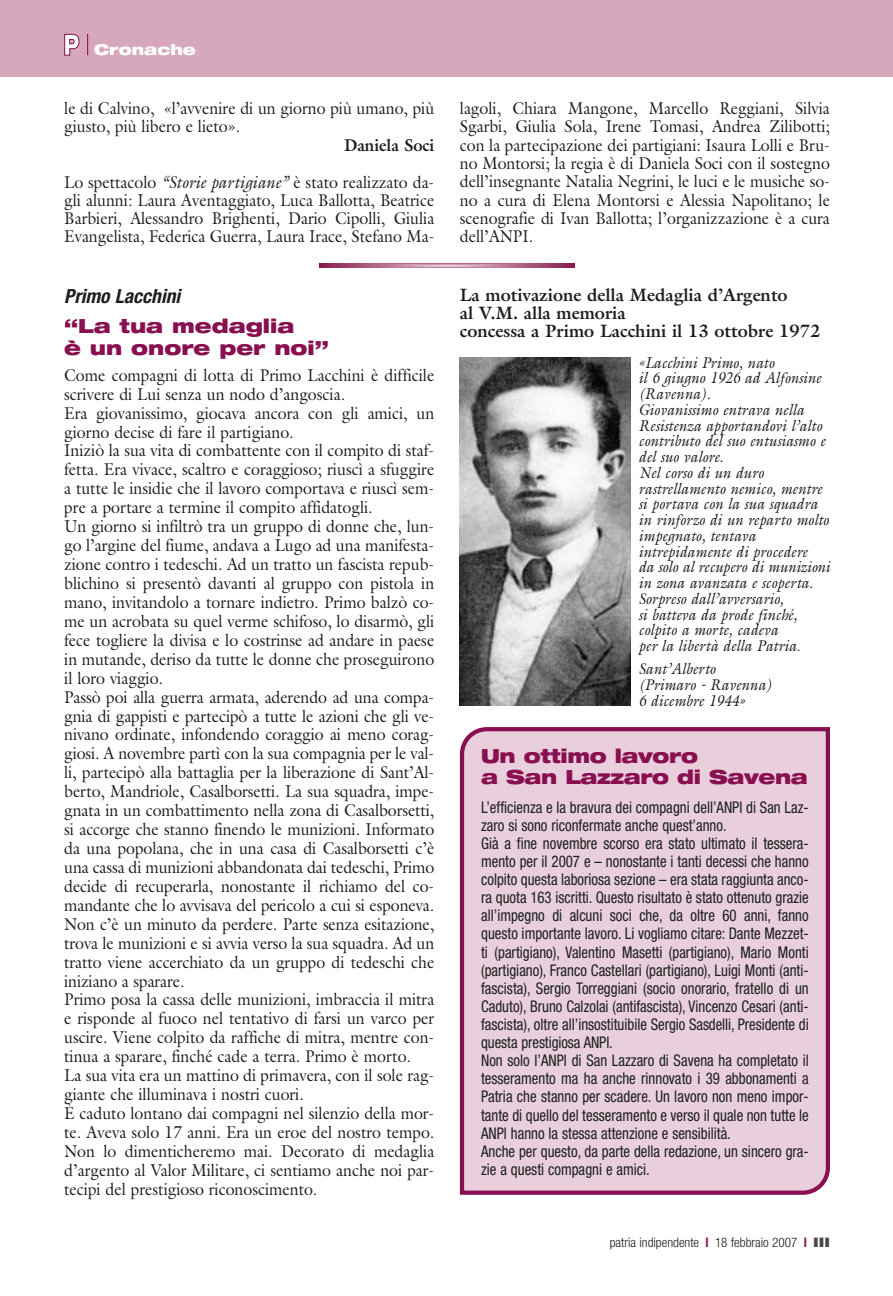
<style>
.page{position:relative;width:893px;height:1296px;background:#fff}
.page>*{position:absolute;margin:0;border:0;box-sizing:border-box;transform-origin:0 0}
.t1{font:900 expanded 19.5px/21.1px "Helvetica Neue";letter-spacing:-.02em;color:#880f50}
.t2{font:900 expanded 19.5px/21.9px "Helvetica Neue";color:#880f50}
.t3{font:italic 700 condensed 19.5px "Helvetica Neue";color:#1c1f20}
.t4{font:700 18px/18px "Galliard";color:#1c1f20;scale:.96 1}
.t5{font:17.25px/18.9px "Galliard";color:#1c1f20;scale:.92 1}
.t6{font:condensed 16.2px/18.1px "Helvetica Neue";color:#1c1f20;scale:.92 1}
.t7{font:italic 15.75px/15.8px "Galliard";color:#1c1f20;scale:.92 1}
.t8{font:900 expanded 15px "Helvetica Neue";color:#fff}
.t9{font:300 condensed 13.2px "Helvetica Neue";color:#1c1f20}
.s1{font-weight:700}
.s2{font-style:italic}
.s3{font-weight:700;color:#880f50}
.s4{font-weight:900;font-stretch:expanded;color:#47494a}
</style>
<div class="page">
<div style="left:0;top:0;width:892px;height:77px;background:#d7a7bc"></div>
<svg style="left:87px;top:34px;width:1px;height:21px"></svg>
<svg style="left:64px;top:34px;width:16px;height:22px"></svg>
<hr style="left:319px;top:264px;width:255px;height:4px;background:#8a1251">
<hr style="left:320px;top:264px;width:254px;height:4px;background:#8a1652">
<hr style="left:322px;top:264px;width:249px;height:4px;background:#8b1c54">
<hr style="left:325px;top:264px;width:244px;height:4px;background:#8c2055">
<hr style="left:327px;top:264px;width:240px;height:4px;background:#8d2458">
<hr style="left:329px;top:264px;width:236px;height:4px;background:#8e2858">
<hr style="left:331px;top:264px;width:232px;height:4px;background:#8f2c5a">
<hr style="left:334px;top:264px;width:226px;height:4px;background:#932f5d">
<hr style="left:336px;top:264px;width:221px;height:4px;background:#94335e">
<hr style="left:340px;top:264px;width:214px;height:4px;background:#943861">
<hr style="left:342px;top:264px;width:209px;height:4px;background:#963d64">
<hr style="left:345px;top:264px;width:204px;height:4px;background:#9a4067">
<hr style="left:348px;top:264px;width:198px;height:4px;background:#9b446a">
<hr style="left:351px;top:264px;width:192px;height:4px;background:#9e486d">
<hr style="left:354px;top:264px;width:186px;height:4px;background:#9f4c6f">
<hr style="left:357px;top:264px;width:180px;height:4px;background:#a15072">
<hr style="left:360px;top:264px;width:174px;height:4px;background:#a35475">
<hr style="left:363px;top:264px;width:168px;height:4px;background:#a75879">
<hr style="left:366px;top:264px;width:161px;height:4px;background:#a85d7c">
<hr style="left:370px;top:264px;width:154px;height:4px;background:#ad6180">
<hr style="left:373px;top:264px;width:148px;height:4px;background:#af6583">
<hr style="left:376px;top:264px;width:141px;height:4px;background:#b26987">
<hr style="left:380px;top:264px;width:134px;height:4px;background:#b66d8b">
<hr style="left:383px;top:264px;width:128px;height:4px;background:#b9728f">
<hr style="left:384px;top:264px;width:125px;height:4px;background:#c0819b">
<hr style="left:385px;top:264px;width:124px;height:3px;background:#b97490">
<hr style="left:387px;top:264px;width:120px;height:3px;background:#ba7893">
<hr style="left:390px;top:264px;width:114px;height:3px;background:#be7c97">
<hr style="left:392px;top:264px;width:110px;height:3px;background:#c0809b">
<hr style="left:396px;top:264px;width:102px;height:3px;background:#c2859f">
<hr style="left:399px;top:264px;width:95px;height:3px;background:#c58aa3">
<hr style="left:402px;top:264px;width:90px;height:3px;background:#c78fa7">
<hr style="left:405px;top:265px;width:84px;height:2px;background:#cb92aa">
<hr style="left:407px;top:265px;width:80px;height:2px;background:#cd96ad">
<hr style="left:410px;top:265px;width:74px;height:2px;background:#ce9ab0">
<hr style="left:412px;top:265px;width:70px;height:2px;background:#d09eb3">
<hr style="left:415px;top:265px;width:64px;height:2px;background:#d2a3b8">
<hr style="left:417px;top:265px;width:59px;height:2px;background:#d4a7bb">
<hr style="left:420px;top:265px;width:54px;height:2px;background:#d8aabf">
<hr style="left:422px;top:265px;width:49px;height:1px;background:#dcafc2">
<hr style="left:425px;top:265px;width:44px;height:1px;background:#deb4c5">
<hr style="left:428px;top:265px;width:38px;height:1px;background:#deb9c9">
<hr style="left:430px;top:265px;width:34px;height:1px;background:#e2becd">
<svg style="left:432px;top:265px;width:29px;height:2px"></svg>
<img style="left:460px;top:357px;width:170px;height:349px">
<div style="left:460px;top:727px;width:370px;height:468px;background:#e9cfdc"></div>
<p class="t8" style="left:94px;top:44px;width:103px">Cronache</p>
<p class="t5" style="left:64px;top:100px;width:404px">le di Calvino, «l’avvenire di un giorno più umano, più giusto, più libero e lieto».</p>
<p class="t5" style="left:64px;top:129px;width:404px;line-height:36.5px;text-align:right"><span class="s1">Daniela Soci<br></span>Lo spettacolo <span class="s2">“Storie partigiane”</span> è stato realizzato da-</p>
<p class="t5" style="left:64px;top:193px;width:404px;line-height:18.3px;text-align:justify">gli alunni: Laura Aventaggiato, Luca Ballotta, Beatrice Barbieri, Alessandro Brighenti, Dario Cipolli, Giulia Evangelista, Federica Guerra, Laura Irace, Stefano Ma-</p>
<p class="t3" style="left:64px;top:289px;width:117px">Primo Lacchini</p>
<p class="t2" style="left:64px;top:317px;width:266px">“La tua medaglia<br>è un onore per noi”</p>
<p class="t5" style="left:64px;top:367px;width:404px">Come compagni di lotta di Primo Lacchini è difficile scrivere di Lui senza un nodo d’angoscia.<br>Era giovanissimo, giocava ancora con gli amici, un giorno decise di fare il partigiano.<br>Iniziò la sua vita di combattente con il compito di staf&shy;fetta. Era vivace, scaltro e coraggioso; riuscì a sfuggire a tutte le insidie che il lavoro comportava e riuscì sem&shy;pre a portare a termine il compito affidatogli.<br>Un giorno si infiltrò tra un gruppo di donne che, lun&shy;go l’argine del fiume, andava a Lugo ad una manifesta&shy;zione contro i tedeschi. Ad un tratto un fascista repub&shy;blichino si presentò davanti al gruppo con pistola in mano, invitandolo a tornare indietro. Primo balzò co&shy;me un acrobata su quel verme schifoso, lo disarmò, gli fece togliere la divisa e lo costrinse ad andare in paese in mutande, deriso da tutte le donne che proseguirono il loro viaggio.<br>Passò poi alla guerra armata, aderendo ad una compa&shy;gnia di gappisti e partecipò a tutte le azioni che gli ve&shy;nivano ordinate, infondendo coraggio ai meno corag&shy;giosi. A novembre partì con la sua compagnia per le val&shy;li, partecipò alla battaglia per la liberazione di Sant’Al&shy;berto, Mandriole, Casalborsetti. La sua squadra, impe&shy;gnata in un combattimento nella zona di Casalborsetti, si accorge che stanno finendo le munizioni. Informato da una popolana, che in una casa di Casalborsetti c’è una cassa di munizioni abbandonata dai tedeschi, Primo decide di recuperarla, nonostante il richiamo del co&shy;mandante che lo avvisava del pericolo a cui si esponeva.<br>Non c’è un minuto da perdere. Parte senza esitazione, trova le munizioni e si avvia verso la sua squadra. Ad un tratto viene accerchiato da un gruppo di tedeschi che iniziano a sparare.<br>Primo posa la cassa delle munizioni, imbraccia il mitra e risponde al fuoco nel tentativo di farsi un varco per uscire. Viene colpito da raffiche di mitra, mentre con&shy;tinua a sparare, finché cade a terra. Primo è morto.<br>La sua vita era un mattino di primavera, con il sole rag&shy;giante che illuminava i nostri cuori.<br>È caduto lontano dai compagni nel silenzio della mor&shy;te. Aveva solo 17 anni. Era un eroe del nostro tempo.<br>Non lo dimenticheremo mai. Decorato di medaglia d’argento al Valor Militare, ci sentiamo anche noi par&shy;tecipi del prestigioso riconoscimento.</p>
<p class="t5" style="left:460px;top:101px;width:404px;line-height:18.3px;text-align:justify">lagoli, Chiara Mangone, Marcello Reggiani, Silvia Sgarbi, Giulia Sola, Irene Tomasi, Andrea Zilibotti; con la partecipazione dei partigiani: Isaura Lolli e Bru&shy;no Montorsi; la regia è di Daniela Soci con il sostegno dell’insegnante Natalia Negrini, le luci e le musiche so&shy;no a cura di Elena Montorsi e Alessia Napolitano; le scenografie di Ivan Ballotta; l’organizzazione è a cura dell’ANPI.</p>
<p class="t4" style="left:460px;top:288px;width:377px">La motivazione della Medaglia d’Argento<br>al V.M. alla memoria<br>concessa a Primo Lacchini il 13 ottobre 1972</p>
<p class="t7" style="left:638px;top:356px;width:210px">«Lacchini Primo, nato<br>il 6 giugno 1926 ad Alfonsine (Ravenna).<br>Giovanissimo entrava nella<br>Resistenza apportandovi l’alto contributo del suo entusiasmo e del suo valore.<br>Nel corso di un duro rastrellamento nemico, mentre si portava con la sua squadra in rinforzo di un reparto molto impegnato, tentava intrepidamente di procedere<br>da solo al recupero di munizioni in zona avanzata e scoperta.<br>Sorpreso dall’avversario,<br>si batteva da prode finché, colpito a morte, cadeva<br>per la libertà della Patria.</p>
<p class="t7" style="left:638px;top:663px;width:146px">Sant’Alberto (Primaro - Ravenna)<br>6 dicembre 1944»</p>
<p class="t1" style="left:481px;top:747px;width:328px">Un ottimo lavoro<br>a San Lazzaro di Savena</p>
<p class="t6" style="left:481px;top:799px;width:357px">L’efficienza e la bravura dei compagni dell’ANPI di San Laz&shy;zaro si sono riconfermate anche quest’anno.<br>Già a fine novembre scorso era stato ultimato il tessera&shy;mento per il 2007 e – nonostante i tanti decessi che hanno colpito questa laboriosa sezione – era stata raggiunta anco&shy;ra quota 163 iscritti. Questo risultato è stato ottenuto grazie all’impegno di alcuni soci che, da oltre 60 anni, fanno questo importante lavoro. Li vogliamo citare: Dante Mezzet&shy;ti (partigiano), Valentino Masetti (partigiano), Mario Monti (partigiano), Franco Castellari (partigiano), Luigi Monti (anti&shy;fascista), Sergio Torreggiani (socio onorario, fratello di un Caduto), Bruno Calzolai (antifascista), Vincenzo Cesari (anti&shy;fascista), oltre all’insostituibile Sergio Sasdelli, Presidente di questa prestigiosa ANPI.<br>Non solo l’ANPI di San Lazzaro di Savena ha completato il tesseramento ma ha anche rinnovato i 39 abbonamenti a Patria che stanno per scadere. Un lavoro non meno impor&shy;tante di quello del tesseramento e verso il quale non tutte le ANPI hanno la stessa attenzione e sensibilità.<br>Anche per questo, da parte della redazione, un sincero gra&shy;zie a questi compagni e amici.</p>
<p class="t9" style="left:609px;top:1238px;width:222px">patria indipendente <span class="s3">l</span> 18 febbraio 2007 <span class="s3">l</span> <span class="s4">III</span></p>
</div>
